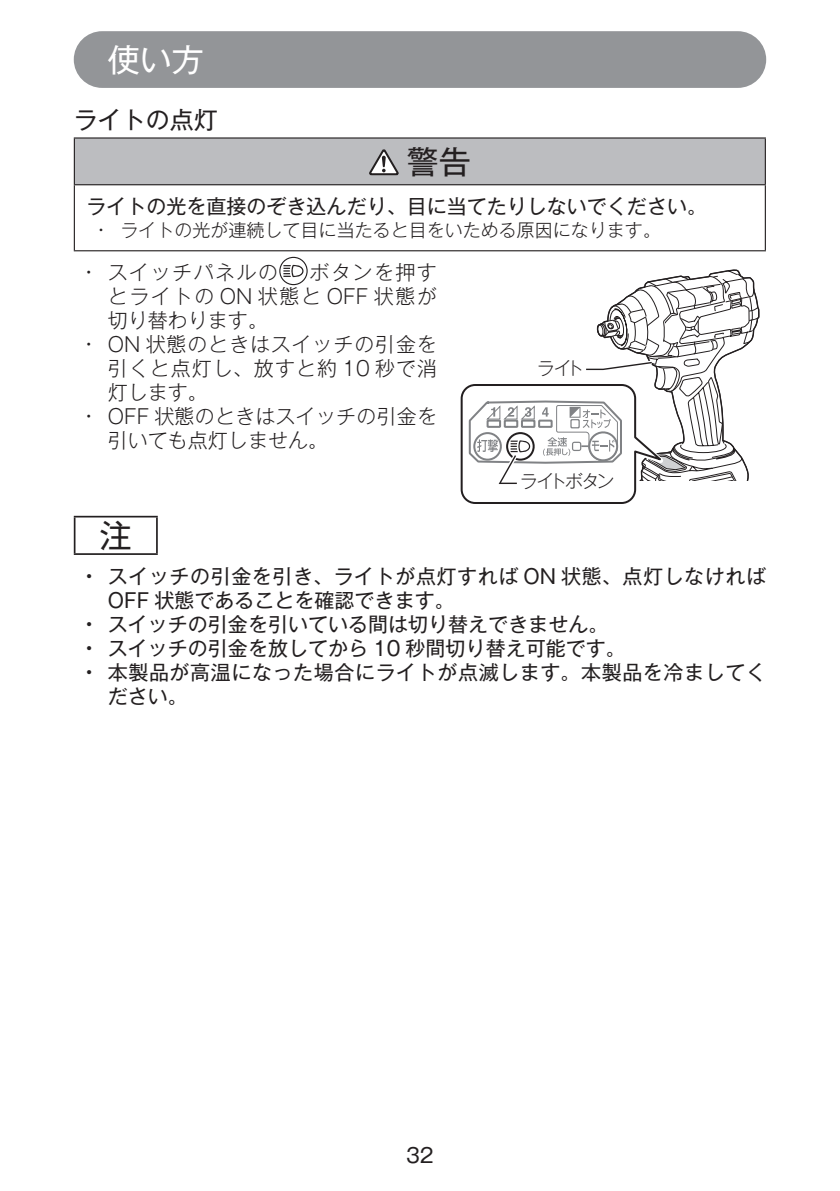
<style>
.page{position:relative;width:840px;height:1191px;background:#fff}
.page>*{position:absolute;margin:0;border:0;box-sizing:border-box;transform-origin:0 0}
.t1{font:32px "Gothic MB101 Pro";color:#fff}
.t2{font:32px "Gothic MB101 Pro";color:#231f20}
.t3{font:24px "Gothic MB101 Pro";color:#231f20}
.t4{font:20px/24px "Gothic MB101 Pro";letter-spacing:.03em;color:#231f20}
.t5{font:20px "Gothic MB101 Pro";color:#231f20}
.t6{font:300 20px/24px "Gothic MB101 Pro";letter-spacing:.04em;color:#231f20;text-align:justify}
.t7{font:300 20px/24px "Gothic MB101 Pro";letter-spacing:.01em;color:#231f20}
.t8{font:300 18px "Gothic MB101 Pro";color:#231f20}
.t9{font:18px "Gothic MB101 Pro Light 90 msp RKSJ H";letter-spacing:-.115em;color:#231f20}
.s1{font-weight:500}
</style>
<div class="page">
<div style="left:74px;top:31px;width:691px;height:57px;background:#939598;border-radius:28px"></div>
<div style="left:74px;top:138px;width:690px;height:47px;background:#bcbdc0"></div>
<hr style="left:74px;top:185px;width:1px;height:65px;background:#231f20">
<hr style="left:764px;top:185px;width:1px;height:65px;background:#231f20">
<hr style="left:74px;top:137px;width:691px;height:2px;background:#231f20">
<hr style="left:74px;top:139px;width:1px;height:45px;background:#231f20">
<hr style="left:764px;top:139px;width:1px;height:45px;background:#231f20">
<hr style="left:74px;top:184px;width:691px;height:1px;background:#231f20">
<hr style="left:74px;top:250px;width:691px;height:1px;background:#231f20">
<svg style="left:369px;top:149px;width:29px;height:26px"></svg>
<hr style="left:74px;top:516px;width:84px;height:1px;background:#231f20">
<hr style="left:74px;top:517px;width:1px;height:36px;background:#231f20">
<hr style="left:156px;top:517px;width:2px;height:36px;background:#231f20">
<hr style="left:74px;top:553px;width:84px;height:2px;background:#231f20">
<svg style="left:460px;top:269px;width:299px;height:235px"></svg>
<svg style="left:279px;top:257px;width:28px;height:28px"></svg>
<h1 class="t1" style="left:108px;top:33px;width:97px">使い方</h1>
<p class="t3" style="left:74px;top:100px;width:145px">ライトの点灯</p>
<h1 class="t2" style="left:406px;top:135px;width:65px">警告</h1>
<p class="t5" style="left:86px;top:190px;width:621px">ライトの光を直接のぞき込んだり、目に当てたりしないでください。</p>
<p class="t8" style="left:98px;top:215px;width:564px">• ライトの光が連続して目に当たると目をいためる原因になります。</p>
<p class="t6" style="left:108px;top:258px;width:330px;text-indent:-23px">• スイッチパネルの　ボタンを押すとライトの ON 状態と OFF 状態が切り替わります。</p>
<p class="t6" style="left:108px;top:330px;width:330px;text-indent:-23px">• ON 状態のときはスイッチの引金を引くと点灯し、放すと約 10 秒で消灯します。</p>
<p class="t7" style="left:108px;top:402px;width:330px;text-indent:-23px">• OFF 状態のときはスイッチの引金を引いても点灯しません。</p>
<p class="t9" style="left:536px;top:353px;width:49px">ライト</p>
<p class="t9" style="left:519px;top:466px;width:96px">ライトボタン</p>
<h1 class="t2" style="left:100px;top:509px;width:33px">注</h1>
<p class="t4" style="left:108px;top:561px;width:659px;text-indent:-23px"><span class="s1">•</span> スイッチの引金を引き、ライトが点灯すれば ON 状態、点灯しなければ<br>OFF 状態であることを確認できます。</p>
<p class="t5" style="left:85px;top:607px;width:524px"><span class="s1">•</span> スイッチの引金を引いている間は切り替えできません。</p>
<p class="t5" style="left:85px;top:631px;width:542px"><span class="s1">•</span> スイッチの引金を放してから 10 秒間切り替え可能です。</p>
<p class="t4" style="left:108px;top:657px;width:659px;text-indent:-23px"><span class="s1">•</span> 本製品が高温になった場合にライトが点滅します。本製品を冷ましてください。</p>
<p class="t5" style="left:406px;top:1139px;width:29px">32</p>
</div>
